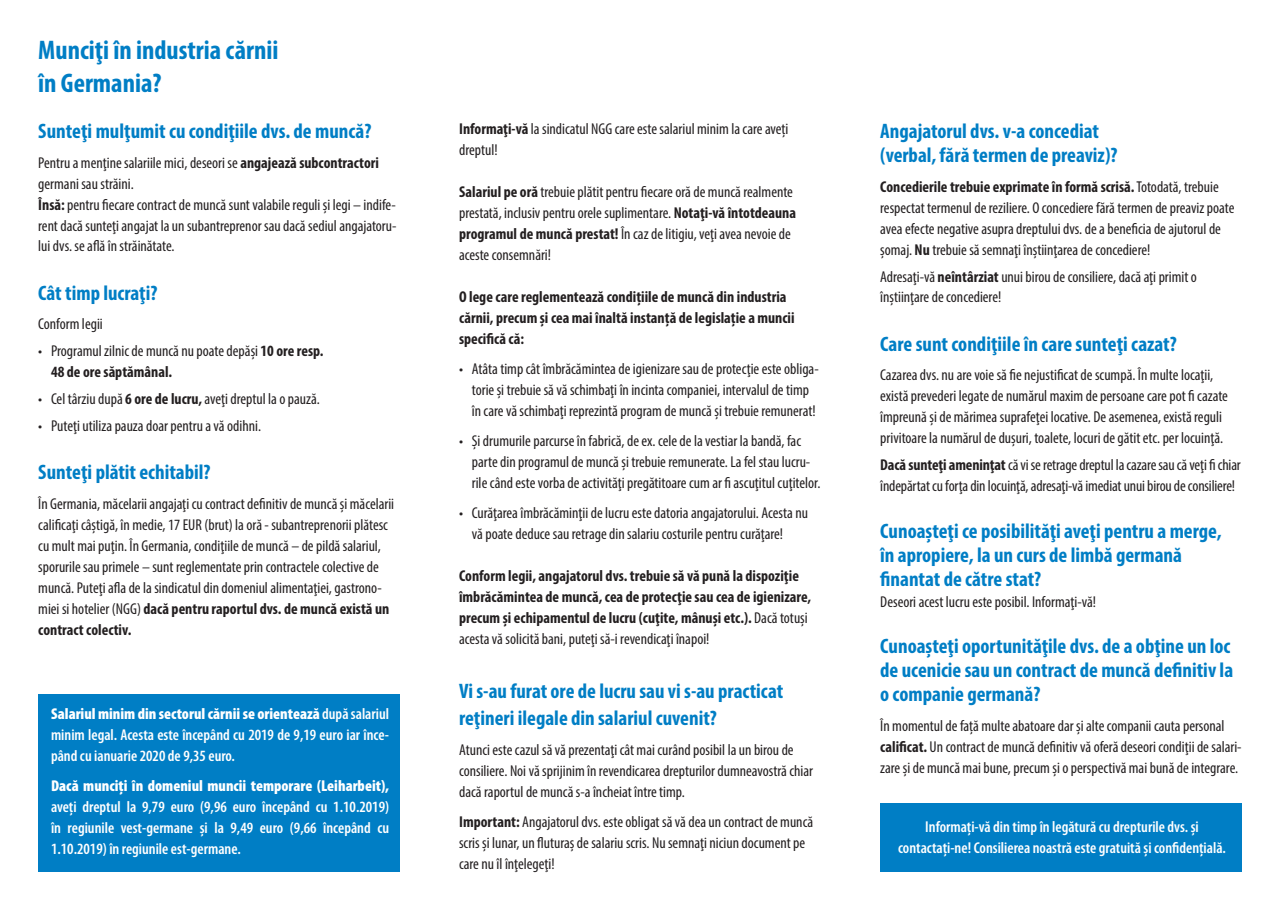
<style>
.page{position:relative;width:1280px;height:910px;background:#fff}
.page>*{position:absolute;margin:0;border:0;box-sizing:border-box;transform-origin:0 0}
.t1{font:700 condensed 27px/33px "Myriad Pro";color:#007ec5}
.t2{font:700 condensed 21px/24px "Myriad Pro";color:#007ec5}
.t3{font:condensed 15.75px/21px "Myriad Pro";color:#231f20}
.t4{font:600 condensed 15.75px/21px "Myriad Pro";color:#fff;text-align:justify}
.t5{font:700 condensed 15.75px/21px "Myriad Pro";color:#231f20}
.t6{font:900 condensed 15.75px "Myriad Pro";color:#fff}
.s1{font-weight:700}
.s2{font-weight:900}
.s3{font-weight:400}
</style>
<div class="page">
<div style="left:38px;top:694px;width:362px;height:178px;background:#007ec5"></div>
<div style="left:880px;top:804px;width:362px;height:68px;background:#007ec5"></div>
<h1 class="t1" style="left:38px;top:32px;width:242px">Munciţi în industria cărnii în Germania?</h1>
<h2 class="t2" style="left:38px;top:119px;width:335px">Sunteţi mulţumit cu condiţiile dvs. de muncă?</h2>
<p class="t3" style="left:38px;top:152px;width:360px">Pentru a menţine salariile mici, deseori se <span class="s1">angajează subcontractori </span>germani sau străini.<br><span class="s1">Însă:</span> pentru fiecare contract de muncă sunt valabile reguli şi legi – indife&shy;rent dacă sunteţi angajat la un subantreprenor sau dacă sediul angajatoru&shy;lui dvs. se află în străinătate.</p>
<h2 class="t2" style="left:38px;top:280px;width:121px">Cât timp lucraţi?</h2>
<p class="t3" style="left:38px;top:313px;width:66px">Conform legii</p>
<p class="t3" style="left:51px;top:340px;width:274px;text-indent:-13px">• Programul zilnic de muncă nu poate depăşi <span class="s1">10 ore resp.<br>48 de ore săptămânal.</span></p>
<p class="t3" style="left:38px;top:388px;width:283px">• Cel târziu după <span class="s1">6 ore de lucru,</span> aveţi dreptul la o pauză.</p>
<p class="t3" style="left:38px;top:415px;width:224px">• Puteţi utiliza pauza doar pentru a vă odihni.</p>
<h2 class="t2" style="left:38px;top:460px;width:174px">Sunteţi plătit echitabil?</h2>
<p class="t3" style="left:38px;top:493px;width:357px">În Germania, măcelarii angajaţi cu contract definitiv de muncă şi măcelarii calificaţi câştigă, în medie, 17 EUR (brut) la oră - subantreprenorii plătesc cu mult mai puţin. În Germania, condiţiile de muncă – de pildă salariul, sporurile sau primele – sunt reglementate prin contractele colective de muncă. Puteţi afla de la sindicatul din domeniul alimentaţiei, gastrono&shy;miei si hotelier (NGG) <span class="s1">dacă pentru raportul dvs. de muncă există un contract colectiv.</span></p>
<p class="t4" style="left:51px;top:703px;width:340px"><span class="s2">Salariul minim din sectorul cărnii se orientează</span> după salariul minim legal. Acesta este începând cu 2019 de 9,19 euro iar înce&shy;pând cu ianuarie 2020 de 9,35 euro.</p>
<p class="t6" style="left:51px;top:776px;width:340px">Dacă munciți în domeniul muncii temporare (Leiharbeit),</p>
<p class="t4" style="left:51px;top:796px;width:340px">aveți dreptul la 9,79 euro (9,96 euro începând cu 1.10.2019) în regiunile vest-germane și la 9,49 euro (9,66 începând cu 1.10.2019) în regiunile est-germane.</p>
<p class="t3" style="left:459px;top:118px;width:331px"><span class="s1">Informaţi-vă</span> la sindicatul NGG care este salariul minim la care aveți dreptul!</p>
<p class="t3" style="left:459px;top:181px;width:338px"><span class="s1">Salariul pe oră</span> trebuie plătit pentru fiecare oră de muncă realmente prestată, inclusiv pentru orele suplimentare. <span class="s1">Notaţi-vă întotdeauna programul de muncă prestat!</span> În caz de litigiu, veţi avea nevoie de aceste consemnări!</p>
<p class="t5" style="left:459px;top:286px;width:337px">O lege care reglementează condițiile de muncă din industria cărnii, precum și cea mai înaltă instanță de legislație a muncii specifică că:</p>
<p class="t3" style="left:472px;top:358px;width:348px;text-indent:-13px">• Atâta timp cât îmbrăcămintea de igienizare sau de protecţie este obliga&shy;torie şi trebuie să vă schimbaţi în incinta companiei, intervalul de timp în care vă schimbaţi reprezintă program de muncă şi trebuie remunerat!</p>
<p class="t3" style="left:472px;top:430px;width:350px;text-indent:-13px">• Şi drumurile parcurse în fabrică, de ex. cele de la vestiar la bandă, fac parte din programul de muncă şi trebuie remunerate. La fel stau lucru&shy;rile când este vorba de activităţi pregătitoare cum ar fi ascuţitul cuţitelor.</p>
<p class="t3" style="left:472px;top:502px;width:338px;text-indent:-13px">• Curăţarea îmbrăcăminţii de lucru este datoria angajatorului. Acesta nu vă poate deduce sau retrage din salariu costurile pentru curăţare!</p>
<p class="t5" style="left:459px;top:565px;width:354px">Conform legii, angajatorul dvs. trebuie să vă pună la dispoziţie îmbrăcămintea de muncă, cea de protecţie sau cea de igienizare, precum şi echipamentul de lucru (cuţite, mânuşi etc.). <span class="s3">Dacă totuşi acesta vă solicită bani, puteţi să-i revendicaţi înapoi!</span></p>
<h2 class="t2" style="left:459px;top:677px;width:326px;line-height:27px">Vi s-au furat ore de lucru sau vi s-au practicat reţineri ilegale din salariul cuvenit?</h2>
<p class="t3" style="left:459px;top:739px;width:355px">Atunci este cazul să vă prezentaţi cât mai curând posibil la un birou de consiliere. Noi vă sprijinim în revendicarea drepturilor dumneavostră chiar dacă raportul de muncă s-a încheiat între timp.</p>
<p class="t3" style="left:459px;top:811px;width:356px"><span class="s1">Important:</span> Angajatorul dvs. este obligat să vă dea un contract de muncă scris şi lunar, un fluturaş de salariu scris. Nu semnaţi niciun document pe care nu îl înţelegeţi!</p>
<h2 class="t2" style="left:880px;top:119px;width:239px">Angajatorul dvs. v-a concediat (verbal, fără termen de preaviz)?</h2>
<p class="t3" style="left:880px;top:176px;width:356px"><span class="s1">Concedierile trebuie exprimate în formă scrisă.</span> Totodată, trebuie respectat termenul de reziliere. O concediere fără termen de preaviz poate avea efecte negative asupra dreptului dvs. de a beneficia de ajutorul de şomaj. <span class="s1">Nu</span> trebuie să semnaţi înştiinţarea de concediere!</p>
<p class="t3" style="left:880px;top:266px;width:318px">Adresaţi-vă <span class="s1">neîntârziat</span> unui birou de consiliere, dacă aţi primit o înştiinţare de concediere!</p>
<h2 class="t2" style="left:880px;top:331px;width:298px">Care sunt condiţiile în care sunteţi cazat?</h2>
<p class="t3" style="left:880px;top:364px;width:349px">Cazarea dvs. nu are voie să fie nejustificat de scumpă. În multe locaţii, există prevederi legate de numărul maxim de persoane care pot fi cazate împreună şi de mărimea suprafeţei locative. De asemenea, există reguli privitoare la numărul de duşuri, toalete, locuri de gătit etc. per locuinţă.</p>
<p class="t3" style="left:880px;top:454px;width:362px"><span class="s1">Dacă sunteţi ameninţat</span> că vi se retrage dreptul la cazare sau că veţi fi chiar îndepărtat cu forţa din locuinţă, adresaţi-vă imediat unui birou de consiliere!</p>
<h2 class="t2" style="left:880px;top:518px;width:343px">Cunoaşteţi ce posibilităţi aveţi pentru a merge, în apropiere, la un curs de limbă germană finantat de către stat?</h2>
<p class="t3" style="left:880px;top:591px;width:217px">Deseori acest lucru este posibil. Informaţi-vă!</p>
<h2 class="t2" style="left:880px;top:634px;width:354px">Cunoaşteţi oportunităţile dvs. de a obţine un loc de ucenicie sau un contract de muncă definitiv la o companie germană?</h2>
<p class="t3" style="left:880px;top:715px;width:363px">În momentul de față multe abatoare dar și alte companii cauta personal <span class="s1">calificat.</span> Un contract de muncă definitiv vă oferă deseori condiţii de salari&shy;zare şi de muncă mai bune, precum şi o perspectivă mai bună de integrare.</p>
<p class="t4" style="left:898px;top:816px;width:329px;text-align:center">Informaţi-vă din timp în legătură cu drepturile dvs. şi contactaţi-ne! Consilierea noastră este gratuită şi confidenţială.</p>
</div>
